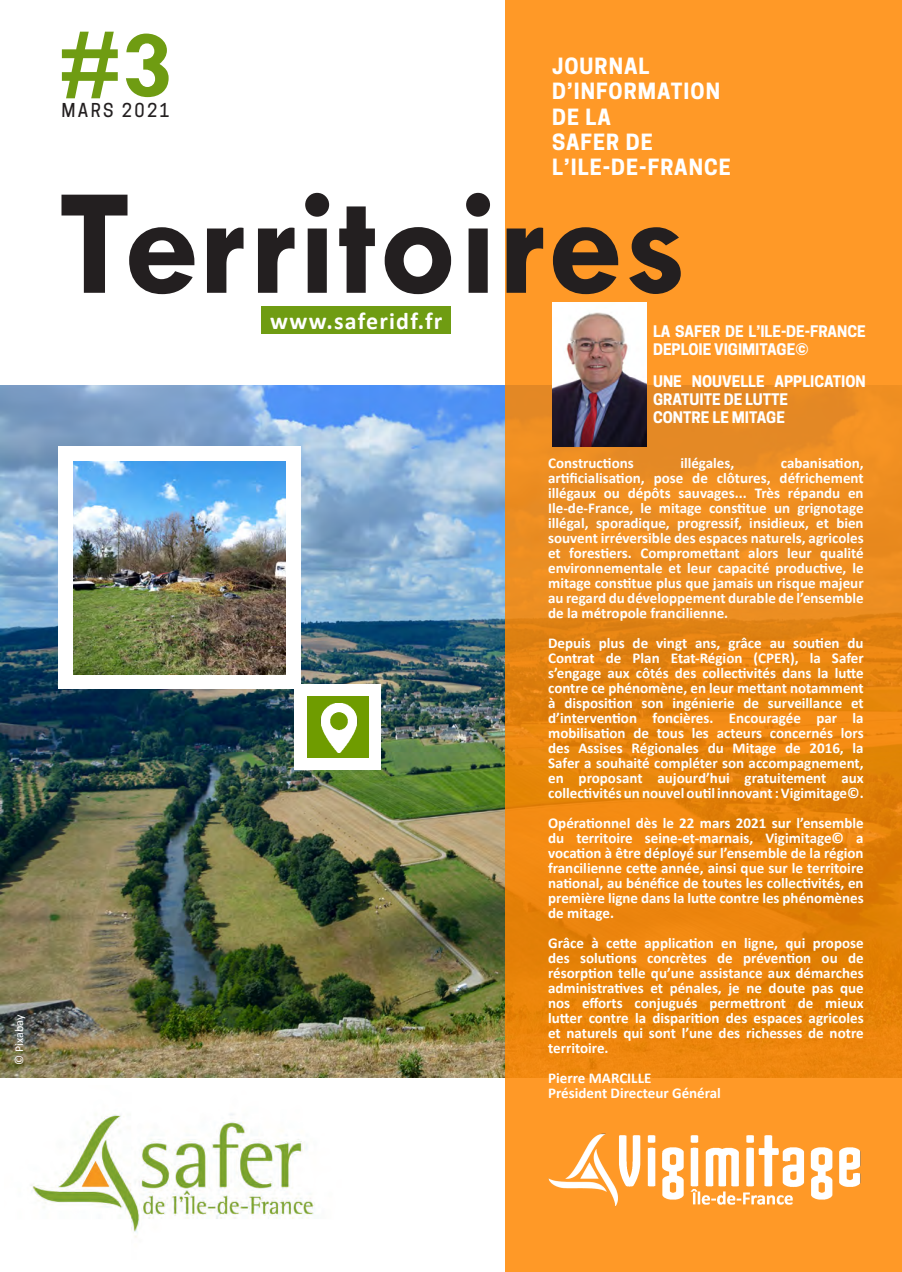
<style>
.page{position:relative;width:902px;height:1272px;background:#fff}
.page>*{position:absolute;margin:0;border:0;box-sizing:border-box;transform-origin:0 0}
.t1{font:700 153px "Tw Cen";color:#231f20}
.t2{font:700 94.5px "Tw Cen";color:#6f9c12}
.t3{font:700 24px "Calibri";letter-spacing:.05em;color:#fff}
.t4{font:700 21px "Cooper Hewitt";letter-spacing:.05em;color:#fff}
.t5{font:500 18px "Cooper Hewitt";color:#231f20;scale:.93 1}
.t6{font:700 15px/15px "Calibri";color:#fff;text-align:justify}
.t7{font:700 15px/18px "Cooper Hewitt";color:#fff}
.t8{font:12px "Calibri";color:#fff}
.s1{font-size:99px}
</style>
<div class="page">
<img style="left:1px;top:385px;width:505px;height:692px">
<svg style="left:506px;top:0;width:395px;height:1271px;background:#f28e1b"></svg>
<div style="left:261px;top:306px;width:190px;height:28px;background:#6f9c12"></div>
<img style="left:31px;top:1113px;width:283px;height:124px">
<img style="left:552px;top:302px;width:94px;height:144px">
<div style="left:58px;top:446px;width:243px;height:243px;background:#fff"></div>
<img style="left:73px;top:461px;width:213px;height:213px">
<div style="left:294px;top:685px;width:87px;height:85px;background:#fff"></div>
<div style="left:307px;top:696px;width:62px;height:62px;background:#6f9c00"></div>
<img style="left:320px;top:703px;width:38px;height:49px">
<img style="left:548px;top:1122px;width:315px;height:87px">
<p class="t8" style="left:11px;top:1064px;width:51px;rotate:-90deg">© Pixabay</p>
<p class="t2" style="left:58px;top:10px;width:117px">#<span class="s1">3</span></p>
<p class="t5" style="left:61px;top:100px;width:118px">MARS 2021</p>
<p class="t4" style="left:552px;top:54px;width:99px">JOURNAL</p>
<p class="t4" style="left:552px;top:79px;width:169px">D’INFORMATION</p>
<p class="t4" style="left:552px;top:104px;width:60px">DE LA</p>
<p class="t4" style="left:552px;top:129px;width:102px">SAFER DE</p>
<p class="t4" style="left:552px;top:155px;width:180px">L’ILE-DE-FRANCE</p>
<p class="t1" style="left:58px;top:152px;width:631px">Territoires</p>
<p class="t3" style="left:270px;top:304px;width:173px">www.saferidf.fr</p>
<p class="t7" style="left:653px;top:322px;width:214px">LA SAFER DE L’ILE-DE-FRANCE<br>DEPLOIE VIGIMITAGE©</p>
<p class="t7" style="left:653px;top:372px;width:214px">UNE NOUVELLE APPLICATION<br>GRATUITE DE LUTTE</p>
<p class="t7" style="left:653px;top:408px;width:133px">CONTRE LE MITAGE</p>
<p class="t6" style="left:548px;top:455px;width:87px">Constructions</p>
<p class="t6" style="left:680px;top:455px;width:55px">illégales,</p>
<p class="t6" style="left:548px;top:455px;width:317px;text-indent:233px">cabanisation, artificialisation, pose de clôtures, défrichement illégaux ou dépôts sauvages... Très répandu en Ile-de-France, le mitage constitue un grignotage illégal, sporadique, progressif, insidieux, et bien souvent irréversible des espaces naturels, agricoles et forestiers. Compromettant alors leur qualité environnementale et leur capacité productive, le mitage constitue plus que jamais un risque majeur au regard du développement durable de l’ensemble de la métropole francilienne.</p>
<p class="t6" style="left:548px;top:635px;width:317px">Depuis plus de vingt ans, grâce au soutien du Contrat de Plan Etat-Région (CPER), la Safer s’engage aux côtés des collectivités dans la lutte contre ce phénomène, en leur mettant notamment à disposition son ingénierie de surveillance et d’intervention foncières. Encouragée par la mobilisation de tous les acteurs concernés lors des Assises Régionales du Mitage de 2016, la Safer a souhaité compléter son accompagnement, en proposant aujourd’hui gratuitement aux collectivités un nouvel outil innovant : Vigimitage©.</p>
<p class="t6" style="left:548px;top:815px;width:317px">Opérationnel dès le 22 mars 2021 sur l’ensemble du territoire seine-et-marnais, Vigimitage© a vocation à être déployé sur l’ensemble de la région francilienne cette année, ainsi que sur le territoire national, au bénéfice de toutes les collectivités, en première ligne dans la lutte contre les phénomènes de mitage.</p>
<p class="t6" style="left:548px;top:935px;width:317px">Grâce à cette application en ligne, qui propose des solutions concrètes de prévention ou de résorption telle qu’une assistance aux démarches administratives et pénales, je ne doute pas que nos efforts conjugués permettront de mieux lutter contre la disparition des espaces agricoles et naturels qui sont l’une des richesses de notre territoire.</p>
<p class="t6" style="left:548px;top:1070px;width:105px">Pierre MARCILLE</p>
<p class="t6" style="left:548px;top:1085px;width:174px">Président Directeur Général</p>
</div>
